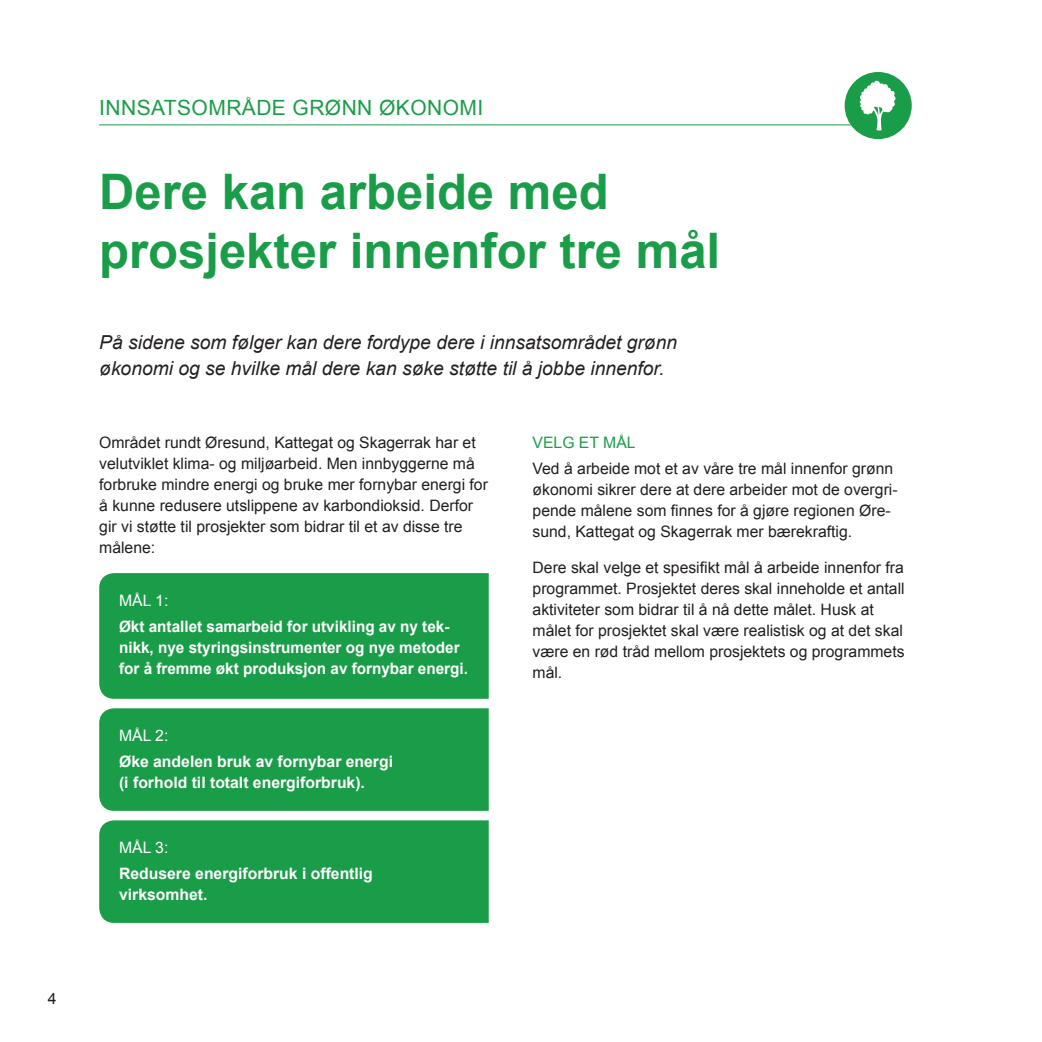
<style>
.page{position:relative;width:1042px;height:1042px;background:#fff}
.page>*{position:absolute;margin:0;border:0;box-sizing:border-box;transform-origin:0 0}
.t1{font:700 49px/58.8px "Arial";color:#1a9d48}
.t2{font:21px "Arial";letter-spacing:.02em;color:#1a9d48}
.t3{font:italic 19.25px/26.2px "Arial";color:#231f20}
.t4{font:15.75px/21px "Arial";color:#231f20}
.t5{font:700 15.75px/21px "Arial";color:#fff}
.t6{font:15.75px "Arial";color:#fff}
.t7{font:15.75px "Arial";color:#1a9d48}
</style>
<div class="page">
<hr style="left:99px;top:124px;width:786px;height:1px;background:#1a9d48">
<div style="left:844px;top:72px;width:68px;height:67px;background:#1a9d48;border-radius:50%"></div>
<svg style="left:859px;top:80px;width:37px;height:51px"></svg>
<div style="left:99px;top:573px;width:390px;height:126px;background:#1a9d48"></div>
<div style="left:99px;top:708px;width:390px;height:103px;background:#1a9d48"></div>
<div style="left:99px;top:820px;width:390px;height:103px;background:#1a9d48"></div>
<p class="t4" style="left:48px;top:988px;width:10px">4</p>
<h2 class="t2" style="left:99px;top:93px;width:385px">INNSATSOMRÅDE GRØNN ØKONOMI</h2>
<h1 class="t1" style="left:99px;top:164px;width:622px">Dere kan arbeide med prosjekter innenfor tre mål</h1>
<p class="t3" style="left:99px;top:329px;width:579px">På sidene som følger kan dere fordype dere i innsatsområdet grønn økonomi og se hvilke mål dere kan søke støtte til å jobbe innenfor.</p>
<p class="t4" style="left:99px;top:432px;width:390px">Området rundt Øresund, Kattegat og Skagerrak har et velutviklet klima- og miljøarbeid. Men innbyggerne må forbruke mindre energi og bruke mer fornybar energi for å kunne redusere utslippene av karbondioksid. Derfor gir vi støtte til prosjekter som bidrar til et av disse tre målene:</p>
<p class="t6" style="left:119px;top:590px;width:51px">MÅL 1:</p>
<p class="t5" style="left:119px;top:616px;width:350px">Økt antallet samarbeid for utvikling av ny tek&shy;nikk, nye styringsinstrumenter og nye metoder for å fremme økt produksjon av fornybar energi.</p>
<p class="t6" style="left:119px;top:725px;width:51px">MÅL 2:</p>
<p class="t5" style="left:119px;top:752px;width:275px">Øke andelen bruk av fornybar energi (i forhold til totalt energiforbruk).</p>
<p class="t6" style="left:119px;top:837px;width:51px">MÅL 3:</p>
<p class="t5" style="left:119px;top:864px;width:255px">Redusere energiforbruk i offentlig virksomhet.</p>
<p class="t7" style="left:532px;top:432px;width:104px">VELG ET MÅL</p>
<p class="t4" style="left:532px;top:458px;width:367px">Ved å arbeide mot et av våre tre mål innenfor grønn økonomi sikrer dere at dere arbeider mot de overgri&shy;pende målene som finnes for å gjøre regionen Øre&shy;sund, Kattegat og Skagerrak mer bærekraftig.</p>
<p class="t4" style="left:532px;top:557px;width:374px">Dere skal velge et spesifikt mål å arbeide innenfor fra programmet. Prosjektet deres skal inneholde et antall aktiviteter som bidrar til å nå dette målet. Husk at målet for prosjektet skal være realistisk og at det skal være en rød tråd mellom prosjektets og programmets mål.</p>
</div>
